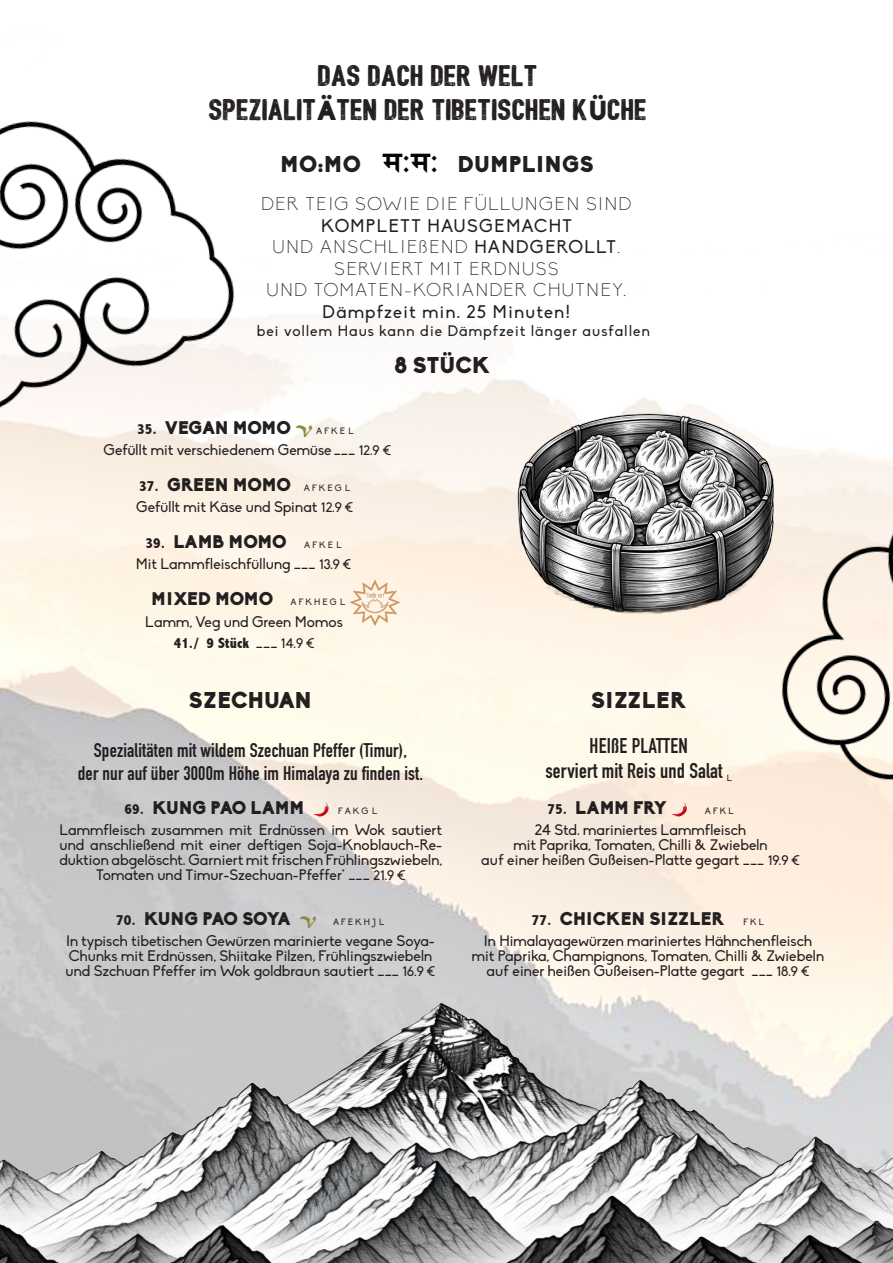
<style>
.page{position:relative;width:893px;height:1263px;background:#fff}
.page>*{position:absolute;margin:0;border:0;box-sizing:border-box;transform-origin:0 0}
.t1{font:28.5px "Bushcraft textured";letter-spacing:.01em;color:#231f20}
.t2{font:900 22.5px "Biko";letter-spacing:.01em;color:#231f20}
.t3{font:700 21px "DIN Condensed";letter-spacing:.01em;color:#231f20}
.t4{font:700 19.5px "DIN Condensed";letter-spacing:.01em;color:#231f20}
.t5{font:300 18px "Biko";letter-spacing:.07em;color:#231f20}
.t6{font:900 18px "Biko";color:#231f20}
.t7{font:18px "Biko";letter-spacing:.07em;color:#231f20}
.t8{font:900 18px "Biko";letter-spacing:-.045em;color:#231f20}
.t9{font:900 18px "Biko";letter-spacing:-.025em;color:#231f20}
.t10{font:15px/15px "Biko";color:#231f20;text-align:center}
.t11{font:15px "Biko";letter-spacing:.07em;color:#231f20}
.t12{font:800 condensed 15px "Abadi";color:#231f20}
.t13{font:9px "Biko";color:#231f20}
.s1{font-family:"Biko";font-weight:900;font-size:27px}
.s2{font-family:"Devanagari";font-weight:700;font-size:30px;color:#040503}
.s3{font-weight:400}
.s4{font-family:"Abadi";font-weight:800;font-stretch:condensed;font-size:15px}
.s5{font-family:"Matura MT Script Capitals";font-weight:400;font-size:13.5px;color:#8c8a3b}
.s6{font-weight:400;font-size:9px}
.s7{font-size:13.5px}
.s8{font-family:"Biko";font-weight:400;font-stretch:normal}
.s9{font-family:"Biko";font-weight:400;font-stretch:normal;font-size:13.5px}
</style>
<div class="page">
<img style="left:0;top:121px;width:304px;height:308px">
<img style="left:731px;top:494px;width:162px;height:316px">
<img style="left:461px;top:396px;width:368px;height:233px">
<img style="left:0;top:881px;width:893px;height:382px">
<img style="left:343px;top:576px;width:69px;height:52px">
<svg style="left:314px;top:803px;width:15px;height:13px"></svg>
<svg style="left:672px;top:803px;width:15px;height:13px"></svg>
<p class="t1" style="left:318px;top:64px;width:221px">DAS DACH DER WELT</p>
<p class="t1" style="left:209px;top:98px;width:440px">SPEZIALIT<span class="s1">Ä</span>TEN DER TIBETISCHEN K<span class="s1">Ü</span>CHE</p>
<p class="t2" style="left:280px;top:150px;width:315px">MO:MO <span class="s2">म:म:</span> DUMPLINGS</p>
<p class="t5" style="left:262px;top:194px;width:371px">DER TEIG SOWIE DIE FÜLLUNGEN SIND</p>
<p class="t7" style="left:321px;top:215px;width:252px">KOMPLETT HAUSGEMACHT</p>
<p class="t5" style="left:273px;top:237px;width:349px">UND ANSCHLIEßEND <span class="s3">HANDGEROLLT</span>.</p>
<p class="t5" style="left:334px;top:258px;width:226px">SERVIERT MIT ERDNUSS</p>
<p class="t5" style="left:267px;top:280px;width:361px">UND TOMATEN-KORIANDER CHUTNEY.</p>
<p class="t7" style="left:323px;top:302px;width:249px">Dämpfzeit min. 25 Minuten!</p>
<p class="t11" style="left:257px;top:322px;width:395px">bei vollem Haus kann die Dämpfzeit länger ausfallen</p>
<p class="t5" style="left:445px;top:341px;width:5px">.</p>
<p class="t2" style="left:394px;top:351px;width:97px">8 STÜCK</p>
<p class="t9" style="left:137px;top:416px;width:218px"><span class="s4">35.</span> VEGAN MOMO <span class="s5">V</span> <span class="s6">A F K E L</span></p>
<p class="t10" style="left:104px;top:443px;width:289px">Gefüllt mit verschiedenem Gemüse ___ <span class="s7">12.9 €</span></p>
<p class="t6" style="left:139px;top:473px;width:153px"><span class="s4">37.</span> GREEN MOMO</p>
<p class="t13" style="left:304px;top:483px;width:48px">A F K E G L</p>
<p class="t10" style="left:136px;top:500px;width:218px">Gefüllt mit Käse und Spinat <span class="s7">12.9 €</span></p>
<p class="t6" style="left:146px;top:531px;width:198px"><span class="s4">39.</span> LAMB MOMO <span class="s6">A F K E L</span></p>
<p class="t10" style="left:136px;top:557px;width:217px">Mit Lammfleischfüllung ___ <span class="s7">13.9 €</span></p>
<p class="t6" style="left:151px;top:588px;width:196px">MIXED MOMO <span class="s6">A F K H E G L</span></p>
<p class="t10" style="left:145px;top:614px;width:199px">Lamm, Veg und Green Momos</p>
<p class="t12" style="left:174px;top:634px;width:142px">41./ 9 Stück <span class="s8">___</span> <span class="s9">14.9 €</span></p>
<p class="t2" style="left:189px;top:687px;width:124px">SZECHUAN</p>
<p class="t4" style="left:94px;top:737px;width:315px">Spezialitäten mit wildem Szechuan Pfeffer (Timur),</p>
<p class="t4" style="left:78px;top:760px;width:347px">der nur auf über 3000m Höhe im Himalaya zu finden ist.</p>
<p class="t6" style="left:124px;top:796px;width:181px"><span class="s4">69.</span> KUNG PAO LAMM</p>
<p class="t13" style="left:338px;top:806px;width:41px">F A K G L</p>
<p class="t10" style="left:59px;top:822px;width:384px">Lammfleisch zusammen mit Erdnüssen im Wok sautiert und anschließend mit einer deftigen Soja-Knoblauch-Re&shy;duktion abgelöscht. Garniert mit frischen Frühlingszwiebeln, Tomaten und Timur-Szechuan-Pfeffer* ___ <span class="s7">21.9 €</span></p>
<p class="t8" style="left:116px;top:907px;width:270px"><span class="s4">70.</span> KUNG PAO SOYA <span class="s5">V</span> <span class="s6">A F E K H J L</span></p>
<p class="t10" style="left:66px;top:933px;width:371px;text-align:left">In typisch tibetischen Gewürzen marinierte vegane Soya-<br>Chunks mit Erdnüssen, Shiitake Pilzen, Frühlingszwiebeln und Szchuan Pfeffer im Wok goldbraun sautiert ___ <span class="s7">16.9 €</span></p>
<p class="t2" style="left:591px;top:687px;width:97px">SIZZLER</p>
<p class="t3" style="left:590px;top:731px;width:100px">HEIßE PLATTEN</p>
<p class="t3" style="left:545px;top:756px;width:179px">serviert mit Reis und Salat</p>
<p class="t13" style="left:727px;top:773px;width:7px">L</p>
<p class="t6" style="left:547px;top:796px;width:121px"><span class="s4">75.</span> LAMM FRY</p>
<p class="t13" style="left:705px;top:806px;width:30px">A F K L</p>
<p class="t10" style="left:535px;top:822px;width:213px">24 Std. mariniertes Lammfleisch</p>
<p class="t10" style="left:513px;top:837px;width:256px">mit Paprika, Tomaten, Chilli &amp; Zwiebeln</p>
<p class="t10" style="left:481px;top:852px;width:320px">auf einer heißen Gußeisen-Platte gegart ___ <span class="s7">19.9 €</span></p>
<p class="t6" style="left:532px;top:907px;width:234px"><span class="s4">77.</span> CHICKEN SIZZLER <span class="s6">F K L</span></p>
<p class="t10" style="left:484px;top:933px;width:330px">In Himalayagewürzen mariniertes Hähnchenfleisch</p>
<p class="t10" style="left:472px;top:948px;width:354px">mit Paprika, Champignons, Tomaten, Chilli &amp; Zwiebeln</p>
<p class="t10" style="left:486px;top:963px;width:324px">auf einer heißen Gußeisen-Platte gegart ___ <span class="s7">18.9 €</span></p>
</div>
